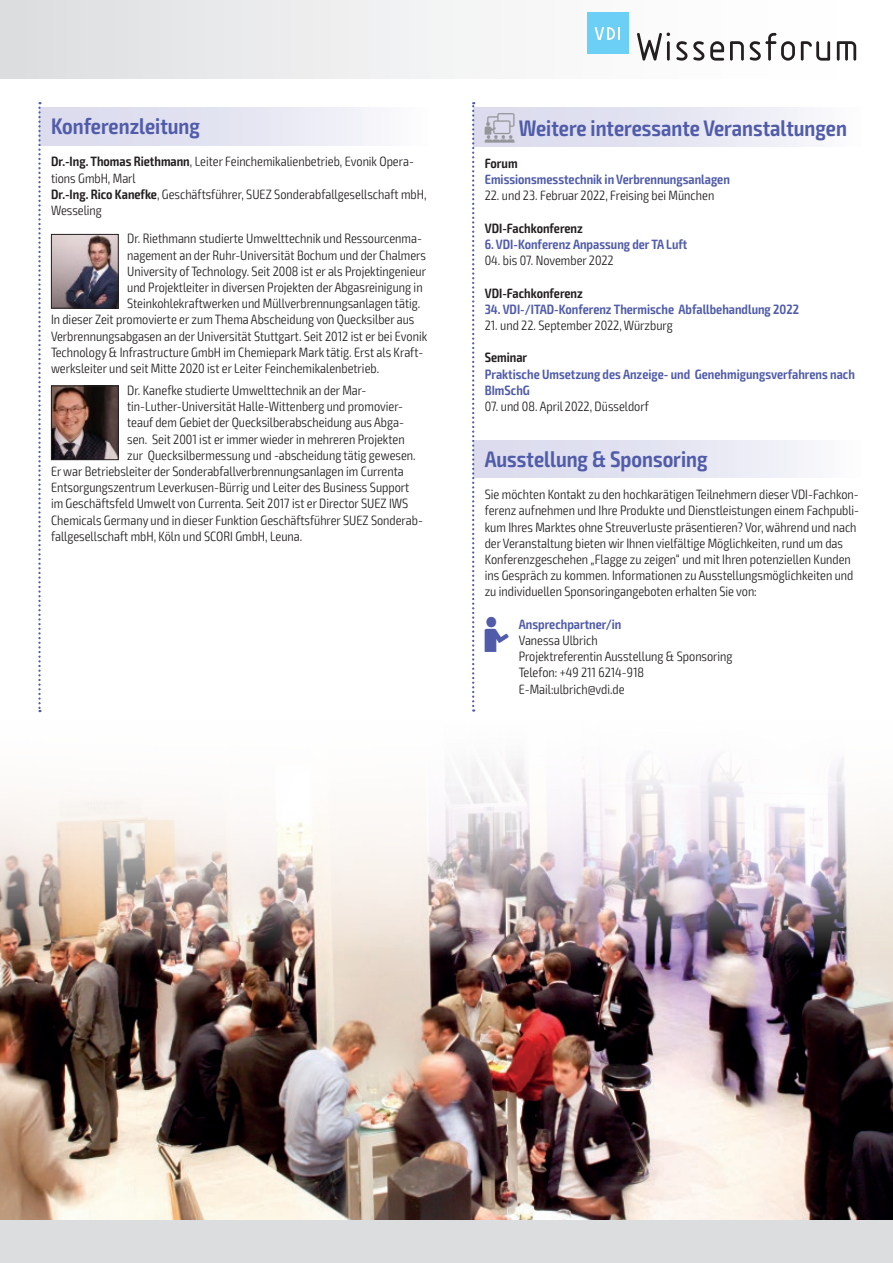
<style>
.page{position:relative;width:893px;height:1263px;background:#fff}
.page>*{position:absolute;margin:0;border:0;box-sizing:border-box;transform-origin:0 0}
.t1{font:600 condensed 22.5px "Exo 2";color:#505ca9}
.t2{font:300 condensed 13.5px/16.2px "Exo 2";color:#231f20}
.t3{font:600 condensed 13.5px/16.2px "Exo 2";color:#505ca9}
.t4{font:600 condensed 13.5px "Exo 2";color:#231f20}
.t5{font:13.5px "VDI Iconset S4 A Regular";color:#505ca9}
.s1{font-weight:600}
.s2{font-family:"VDI Iconset S4 A Regular";font-weight:400;font-stretch:normal;font-size:15px;color:#939598}
</style>
<div class="page">
<img style="left:0;top:705px;width:893px;height:515px">
<div style="left:0;top:1220px;width:13px;height:43px;background:#dcdddf"></div>
<div style="left:13px;top:1220px;width:880px;height:43px;background:#dcdddf"></div>
<div style="left:0;top:0;width:893px;height:79px;background:linear-gradient(to right,#dfe0e2,#fff)"></div>
<svg style="left:637px;top:32px;width:33px;height:29px"></svg>
<svg style="left:676px;top:41px;width:48px;height:20px"></svg>
<svg style="left:730px;top:41px;width:14px;height:20px"></svg>
<svg style="left:750px;top:33px;width:45px;height:28px"></svg>
<svg style="left:801px;top:41px;width:29px;height:20px"></svg>
<svg style="left:837px;top:41px;width:19px;height:20px"></svg>
<div style="left:587px;top:13px;width:42px;height:41px;background:#6bcff6"></div>
<svg style="left:594px;top:27px;width:26px;height:13px"></svg>
<div style="left:473px;top:108px;width:390px;height:38px;background:linear-gradient(to right,#d6d7eb,#f8f8fb)"></div>
<div style="left:473px;top:440px;width:390px;height:38px;background:linear-gradient(to right,#d6d7eb,#f8f8fb)"></div>
<div style="left:39px;top:108px;width:390px;height:37px;background:linear-gradient(to right,#d6d7eb,#f8f8fb)"></div>
<img style="left:53px;top:236px;width:64px;height:70px">
<div style="left:51px;top:234px;width:68px;height:74px;border:1px solid #231f20"></div>
<img style="left:53px;top:388px;width:64px;height:70px">
<div style="left:51px;top:386px;width:68px;height:74px;border:1px solid #231f20"></div>
<svg style="left:38px;top:102px;width:3px;height:610px"></svg>
<svg style="left:472px;top:102px;width:2px;height:610px"></svg>
<h1 class="t1" style="left:51px;top:113px;width:151px">Konferenzleitung</h1>
<p class="t2" style="left:51px;top:154px;width:377px"><span class="s1">Dr.-Ing. Thomas Riethmann</span>, Leiter Feinchemikalienbetrieb, Evonik Opera&shy;tions GmbH, Marl<br><span class="s1">Dr.-Ing. Rico Kanefke</span>, Geschäftsführer, SUEZ Sonderabfallgesellschaft mbH, Wesseling</p>
<p class="t2" style="left:127px;top:231px;width:296px">Dr. Riethmann studierte Umwelttechnik und Ressourcenma-</p>
<p class="t2" style="left:127px;top:247px;width:300px">nagement an der Ruhr-Universität Bochum und der Chalmers</p>
<p class="t2" style="left:127px;top:263px;width:300px">University of Technology. Seit 2008 ist er als Projektingenieur</p>
<p class="t2" style="left:127px;top:280px;width:297px">und Projektleiter in diversen Projekten der Abgasreinigung in</p>
<p class="t2" style="left:127px;top:296px;width:295px">Steinkohlekraftwerken und Müllverbrennungsanlagen tätig.</p>
<p class="t2" style="left:51px;top:312px;width:365px">In dieser Zeit promovierte er zum Thema Abscheidung von Quecksilber aus</p>
<p class="t2" style="left:51px;top:328px;width:378px">Verbrennungsabgasen an der Universität Stuttgart. Seit 2012 ist er bei Evonik</p>
<p class="t2" style="left:51px;top:344px;width:374px">Technology &amp; Infrastructure GmbH im Chemiepark Mark tätig. Erst als Kraft-</p>
<p class="t2" style="left:51px;top:361px;width:330px">werksleiter und seit Mitte 2020 ist er Leiter Feinchemikalenbetrieb.</p>
<p class="t2" style="left:127px;top:382px;width:241px">Dr. Kanefke studierte Umwelttechnik an der Mar-</p>
<p class="t2" style="left:127px;top:399px;width:277px">tin-Luther-Universität Halle-Wittenberg und promovier-</p>
<p class="t2" style="left:127px;top:415px;width:278px">teauf dem Gebiet der Quecksilberabscheidung aus Abga-</p>
<p class="t2" style="left:127px;top:431px;width:279px">sen. Seit 2001 ist er immer wieder in mehreren Projekten</p>
<p class="t2" style="left:127px;top:447px;width:290px">zur Quecksilbermessung und -abscheidung tätig gewesen.</p>
<p class="t2" style="left:51px;top:463px;width:354px">Er war Betriebsleiter der Sonderabfallverbrennungsanlagen im Currenta</p>
<p class="t2" style="left:51px;top:480px;width:360px">Entsorgungszentrum Leverkusen-Bürrig und Leiter des Business Support</p>
<p class="t2" style="left:51px;top:496px;width:359px">im Geschäftsfeld Umwelt von Currenta. Seit 2017 ist er Director SUEZ IWS</p>
<p class="t2" style="left:51px;top:512px;width:373px">Chemicals Germany und in dieser Funktion Geschäftsführer SUEZ Sonderab-</p>
<p class="t2" style="left:51px;top:528px;width:253px">fallgesellschaft mbH, Köln und SCORI GmbH, Leuna.</p>
<h1 class="t1" style="left:485px;top:114px;width:364px"><span class="s2">W</span> Weitere interessante Veranstaltungen</h1>
<p class="t4" style="left:485px;top:155px;width:34px">Forum</p>
<p class="t3" style="left:485px;top:172px;width:247px">Emissionsmesstechnik in Verbrennungsanlagen</p>
<p class="t2" style="left:485px;top:188px;width:231px">22. und 23. Februar 2022, Freising bei München</p>
<p class="t4" style="left:485px;top:220px;width:100px">VDI-Fachkonferenz</p>
<p class="t3" style="left:485px;top:236px;width:204px">6. VDI-Konferenz Anpassung der TA Luft</p>
<p class="t2" style="left:485px;top:253px;width:130px">04. bis 07. November 2022</p>
<p class="t4" style="left:485px;top:285px;width:100px">VDI-Fachkonferenz</p>
<p class="t3" style="left:485px;top:301px;width:316px">34. VDI-/ITAD-Konferenz Thermische Abfallbehandlung 2022</p>
<p class="t2" style="left:485px;top:317px;width:190px">21. und 22. September 2022, Würzburg</p>
<p class="t4" style="left:485px;top:350px;width:44px">Seminar</p>
<p class="t3" style="left:485px;top:366px;width:372px">Praktische Umsetzung des Anzeige- und Genehmigungsverfahrens nach<br>BImSchG</p>
<p class="t2" style="left:485px;top:398px;width:166px">07. und 08. April 2022, Düsseldorf</p>
<h1 class="t1" style="left:485px;top:446px;width:224px">Ausstellung &amp; Sponsoring</h1>
<p class="t2" style="left:485px;top:487px;width:376px">Sie möchten Kontakt zu den hochkarätigen Teilnehmern dieser VDI-Fachkon&shy;ferenz aufnehmen und Ihre Produkte und Dienstleistungen einem Fachpubli&shy;kum Ihres Marktes ohne Streuverluste präsentieren? Vor, während und nach der Veranstaltung bieten wir Ihnen vielfältige Möglichkeiten, rund um das Konferenzgeschehen „Flagge zu zeigen“ und mit Ihren potenziellen Kunden ins Gespräch zu kommen. Informationen zu Ausstellungsmöglichkeiten und zu individuellen Sponsoringangeboten erhalten Sie von:</p>
<p class="t5" style="left:485px;top:627px;width:26px">A</p>
<p class="t3" style="left:519px;top:616px;width:104px">Ansprechpartner/in</p>
<p class="t2" style="left:519px;top:632px;width:215px">Vanessa Ulbrich<br>Projektreferentin Ausstellung &amp; Sponsoring<br>Telefon: +49 211 6214-918<br>E-Mail:ulbrich@vdi.de</p>
</div>
